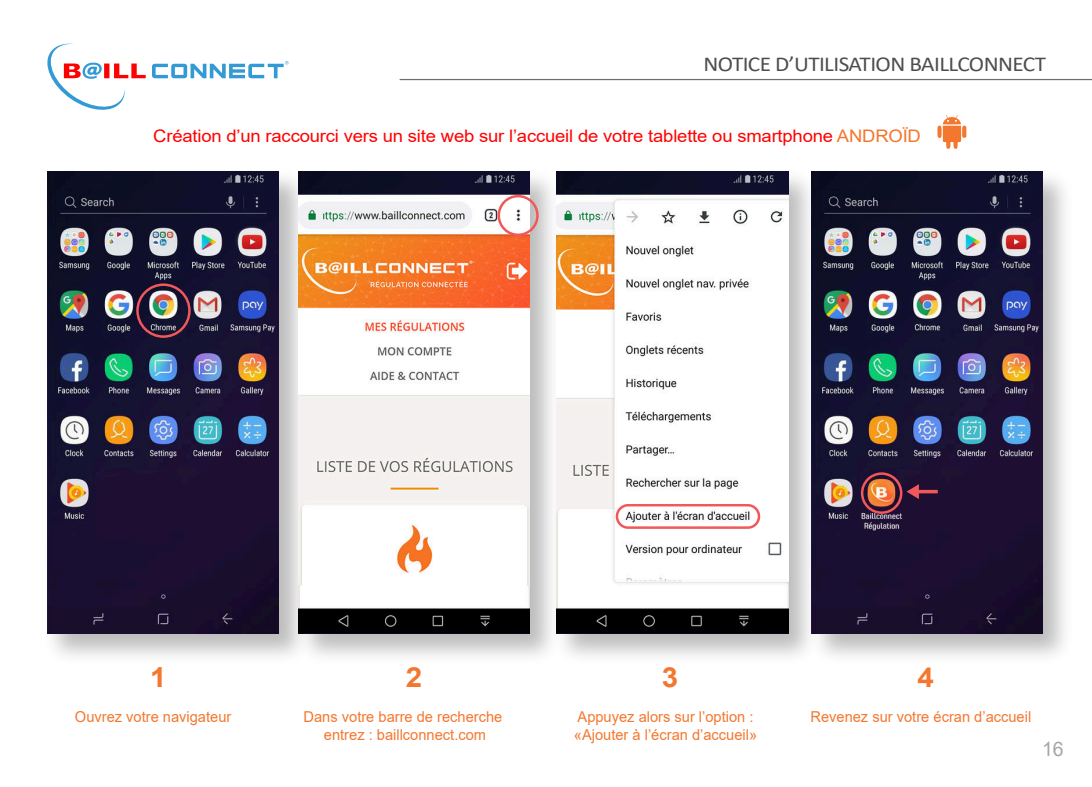
<style>
.page{position:relative;width:1092px;height:787px;background:#fff}
.page>*{position:absolute;margin:0;border:0;box-sizing:border-box;transform-origin:0 0}
.t1{font:700 27.75px "Arial";color:#f4772f;scale:1.07 1}
.t2{font:21.25px "Calibri";letter-spacing:-.025em;color:#4f4e4f;scale:1.09 1}
.t3{font:20px "Arial";color:#a7a6a7}
.t4{font:17.25px "Arial";letter-spacing:-.01em;color:#f00;scale:1.07 1}
.t5{font:15px/18px "Arial";color:#f4772f;text-align:center}
.s1{color:#f4772f}
</style>
<div class="page">
<img style="left:47px;top:171px;width:242px;height:486px">
<img style="left:48px;top:171px;width:230px;height:462px">
<div style="left:136px;top:283px;width:55px;height:55px;border:3px solid #f05859;border-radius:50%"></div>
<img style="left:289px;top:171px;width:258px;height:486px">
<img style="left:298px;top:171px;width:231px;height:462px">
<div style="left:497px;top:195px;width:41px;height:41px;border:3px solid #f05859;border-radius:50%"></div>
<img style="left:547px;top:171px;width:255px;height:486px">
<img style="left:557px;top:171px;width:231px;height:462px">
<div style="left:615px;top:504px;width:145px;height:25px;border:3px solid #f05859;border-radius:11px"></div>
<img style="left:802px;top:171px;width:263px;height:486px">
<img style="left:811px;top:171px;width:231px;height:462px">
<svg style="left:906px;top:484px;width:31px;height:15px"></svg>
<div style="left:860px;top:472px;width:42px;height:42px;border:3px solid #f05859;border-radius:50%"></div>
<svg style="left:47px;top:43px;width:99px;height:67px"></svg>
<svg style="left:152px;top:61px;width:136px;height:17px"></svg>
<hr style="left:399px;top:79px;width:692px;height:1px;background:#6e6f6f">
<svg style="left:936px;top:125px;width:6px;height:13px"></svg>
<svg style="left:942px;top:115px;width:24px;height:34px"></svg>
<h2 class="t2" style="left:703px;top:53px;width:316px">NOTICE DíUTILISATION BAILLCONNECT</h2>
<p class="t4" style="left:153px;top:129px;width:719px">CrÈation díun raccourci vers un site web sur líaccueil de votre tablette ou smartphone <span class="s1">ANDROœD</span></p>
<h1 class="t1" style="left:150px;top:667px;width:17px">1</h1>
<h1 class="t1" style="left:406px;top:667px;width:17px">2</h1>
<h1 class="t1" style="left:661px;top:667px;width:17px">3</h1>
<h1 class="t1" style="left:917px;top:667px;width:17px">4</h1>
<p class="t5" style="left:303px;top:708px;width:200px">Dans votre barre de recherche entrez : baillconnect.com</p>
<p class="t5" style="left:574px;top:708px;width:185px;text-align:left">Appuyez alors sur líoption : ´Ajouter ‡ líÈcran díaccueilª</p>
<p class="t5" style="left:810px;top:708px;width:222px">Revenez sur votre Ècran díaccueil</p>
<p class="t5" style="left:75px;top:708px;width:158px">Ouvrez votre navigateur</p>
<h3 class="t3" style="left:1041px;top:741px;width:23px">16</h3>
</div>
